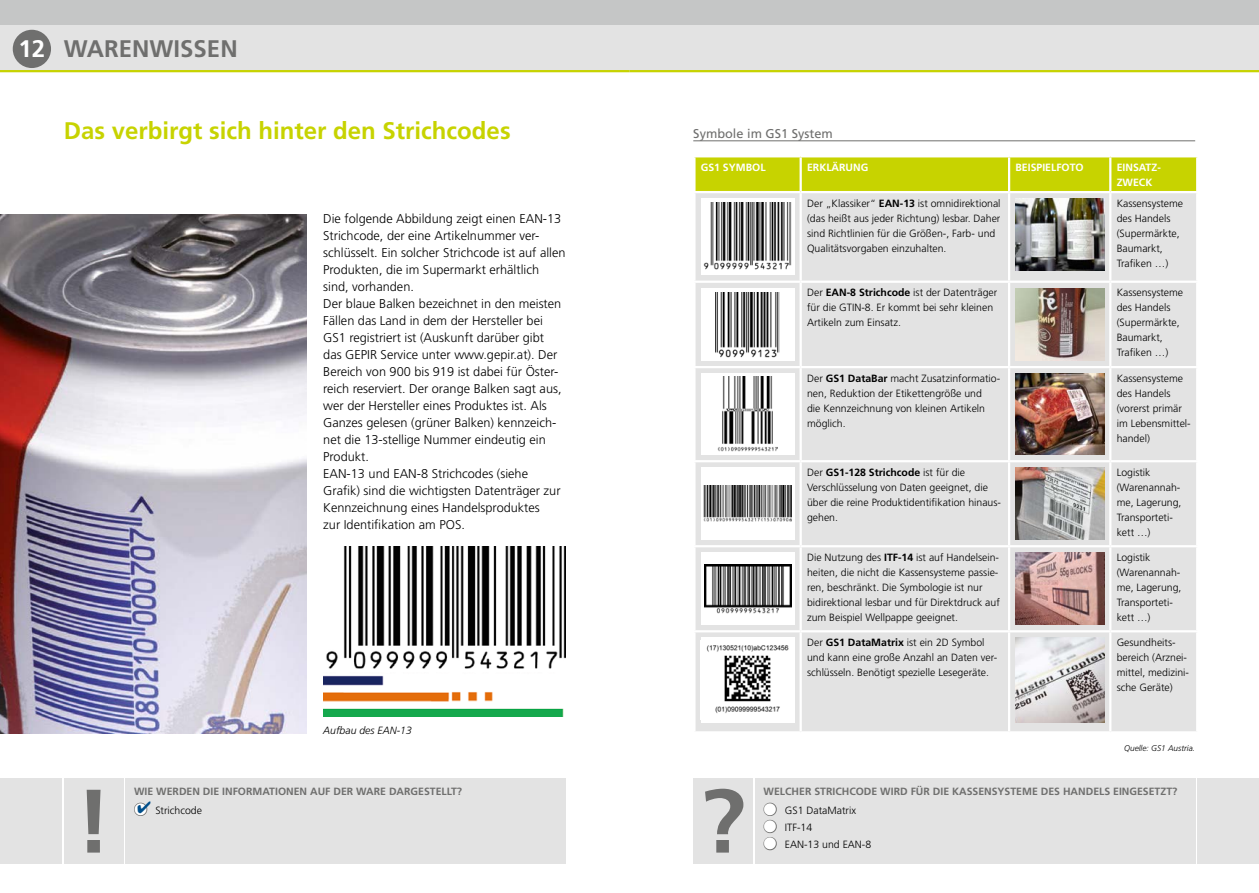
<style>
.page{position:relative;width:1259px;height:893px;background:#fff}
.page>*{position:absolute;margin:0;border:0;box-sizing:border-box;transform-origin:0 0}
.t1{font:700 24px "Frutiger CE";color:#c7d300}
.t2{font:700 24px "Frutiger CE";color:#6f6f6e}
.t3{font:300 12.75px/17px "Frutiger CE";color:#000}
.t4{font:12.75px "Frutiger CE";color:#6f6f6e}
.t5{font:300 10.5px/15px "Frutiger CE";color:#000}
.t6{font:700 10.5px "Frutiger CE";color:#6f6f6e}
.t7{font:700 10.5px/15px "Frutiger CE";color:#fff}
.t8{font:italic 300 10.5px "Frutiger CE";color:#000}
.t9{font:italic 300 8.25px "Frutiger CE";color:#000}
.s1{color:#fff}
.s2{color:#004f8b}
.s3{font-weight:700}
</style>
<div class="page">
<img style="left:323px;top:546px;width:243px;height:170px">
<img style="left:0;top:215px;width:306px;height:518px">
<div style="left:695px;top:157px;width:501px;height:34px;background:#c7d300"></div>
<div style="left:695px;top:193px;width:501px;height:538px;background:#e3e3e3"></div>
<hr style="left:799px;top:157px;width:3px;height:34px;background:#fff">
<hr style="left:1008px;top:157px;width:2px;height:34px;background:#fff">
<hr style="left:1109px;top:157px;width:2px;height:34px;background:#fff">
<hr style="left:799px;top:193px;width:3px;height:88px;background:#fff">
<hr style="left:1008px;top:193px;width:2px;height:88px;background:#fff">
<hr style="left:1109px;top:193px;width:2px;height:88px;background:#fff">
<hr style="left:693px;top:281px;width:107px;height:2px;background:#fff">
<hr style="left:800px;top:281px;width:209px;height:2px;background:#fff">
<hr style="left:799px;top:283px;width:3px;height:83px;background:#fff">
<hr style="left:1009px;top:281px;width:101px;height:2px;background:#fff">
<hr style="left:1008px;top:283px;width:2px;height:83px;background:#fff">
<hr style="left:1110px;top:281px;width:88px;height:2px;background:#fff">
<hr style="left:1109px;top:283px;width:2px;height:83px;background:#fff">
<hr style="left:693px;top:366px;width:107px;height:2px;background:#fff">
<hr style="left:800px;top:366px;width:209px;height:2px;background:#fff">
<hr style="left:799px;top:368px;width:3px;height:92px;background:#fff">
<hr style="left:1009px;top:366px;width:101px;height:2px;background:#fff">
<hr style="left:1008px;top:368px;width:2px;height:92px;background:#fff">
<hr style="left:1110px;top:366px;width:88px;height:2px;background:#fff">
<hr style="left:1109px;top:368px;width:2px;height:92px;background:#fff">
<hr style="left:693px;top:460px;width:107px;height:2px;background:#fff">
<hr style="left:800px;top:460px;width:209px;height:2px;background:#fff">
<hr style="left:799px;top:462px;width:3px;height:83px;background:#fff">
<hr style="left:1009px;top:460px;width:101px;height:2px;background:#fff">
<hr style="left:1008px;top:462px;width:2px;height:83px;background:#fff">
<hr style="left:1110px;top:460px;width:88px;height:2px;background:#fff">
<hr style="left:1109px;top:462px;width:2px;height:83px;background:#fff">
<hr style="left:693px;top:545px;width:107px;height:2px;background:#fff">
<hr style="left:800px;top:545px;width:209px;height:2px;background:#fff">
<hr style="left:799px;top:547px;width:3px;height:83px;background:#fff">
<hr style="left:1009px;top:545px;width:101px;height:2px;background:#fff">
<hr style="left:1008px;top:547px;width:2px;height:83px;background:#fff">
<hr style="left:1110px;top:545px;width:88px;height:2px;background:#fff">
<hr style="left:1109px;top:547px;width:2px;height:83px;background:#fff">
<hr style="left:693px;top:630px;width:107px;height:2px;background:#fff">
<hr style="left:800px;top:630px;width:209px;height:2px;background:#fff">
<hr style="left:799px;top:632px;width:3px;height:99px;background:#fff">
<hr style="left:1009px;top:630px;width:101px;height:2px;background:#fff">
<hr style="left:1008px;top:632px;width:2px;height:99px;background:#fff">
<hr style="left:1110px;top:630px;width:88px;height:2px;background:#fff">
<hr style="left:1109px;top:632px;width:2px;height:99px;background:#fff">
<svg style="left:701px;top:198px;width:93px;height:77px"></svg>
<img style="left:703px;top:203px;width:88px;height:68px">
<img style="left:1015px;top:198px;width:89px;height:73px">
<div style="left:701px;top:288px;width:93px;height:72px;background:#fff"></div>
<img style="left:715px;top:292px;width:65px;height:66px">
<img style="left:1015px;top:288px;width:89px;height:72px">
<div style="left:701px;top:373px;width:93px;height:82px;background:#fff"></div>
<img style="left:718px;top:376px;width:59px;height:76px">
<img style="left:1015px;top:373px;width:89px;height:81px">
<div style="left:701px;top:468px;width:93px;height:72px;background:#fff"></div>
<img style="left:703px;top:486px;width:88px;height:36px">
<img style="left:1015px;top:468px;width:89px;height:72px">
<div style="left:701px;top:553px;width:93px;height:72px;background:#fff"></div>
<img style="left:704px;top:564px;width:87px;height:49px">
<img style="left:1015px;top:553px;width:89px;height:72px">
<div style="left:701px;top:638px;width:93px;height:85px;background:#fff"></div>
<img style="left:706px;top:645px;width:83px;height:68px">
<img style="left:1015px;top:638px;width:89px;height:85px">
<div style="left:1197px;top:778px;width:62px;height:85px;background:#e3e3e3"></div>
<div style="left:755px;top:778px;width:440px;height:85px;background:#e3e3e3"></div>
<div style="left:693px;top:778px;width:60px;height:85px;background:#e3e3e3"></div>
<svg style="left:705px;top:789px;width:38px;height:64px"></svg>
<hr style="left:693px;top:140px;width:502px;height:1px;background:#6f6f6e">
<div style="left:0;top:778px;width:62px;height:85px;background:#e3e3e3"></div>
<div style="left:126px;top:778px;width:440px;height:85px;background:#e3e3e3"></div>
<div style="left:64px;top:778px;width:59px;height:85px;background:#e3e3e3"></div>
<svg style="left:87px;top:790px;width:14px;height:63px"></svg>
<div style="left:0;top:0;width:629px;height:26px;background:#c5c6c6"></div>
<div style="left:629px;top:0;width:630px;height:26px;background:#c5c6c6"></div>
<div style="left:0;top:26px;width:629px;height:46px;background:#e3e3e3"></div>
<div style="left:629px;top:26px;width:630px;height:46px;background:#e3e3e3"></div>
<hr style="left:0;top:70px;width:629px;height:2px;background:#c7d300">
<hr style="left:629px;top:70px;width:630px;height:2px;background:#c7d300">
<div style="left:13px;top:30px;width:38px;height:38px;background:#6f6f6e;border-radius:50%"></div>
<svg style="left:763px;top:802px;width:14px;height:49px"></svg>
<svg style="left:134px;top:802px;width:14px;height:14px"></svg>
<h1 class="t2" style="left:19px;top:35px;width:221px"><span class="s1">12</span> WARENWISSEN</h1>
<h1 class="t1" style="left:64px;top:117px;width:448px">Das verbirgt sich hinter den Strichcodes</h1>
<p class="t4" style="left:693px;top:126px;width:141px">Symbole im GS1 System</p>
<p class="t3" style="left:323px;top:210px;width:244px">Die folgende Abbildung zeigt einen EAN-13<br>Strichcode, der eine Artikelnummer ver&shy;schlüsselt. Ein solcher Strichcode ist auf allen Produkten, die im Supermarkt erhältlich sind, vorhanden.<br>Der blaue Balken bezeichnet in den meisten Fällen das Land in dem der Hersteller bei GS1 registriert ist (Auskunft darüber gibt das GEPIR Service unter www.gepir.at). Der Bereich von 900 bis 919 ist dabei für Öster&shy;reich reserviert. Der orange Balken sagt aus, wer der Hersteller eines Produktes ist. Als Ganzes gelesen (grüner Balken) kennzeich&shy;net die 13-stellige Nummer eindeutig ein Produkt.<br>EAN-13 und EAN-8 Strichcodes (siehe Grafik) sind die wichtigsten Datenträger zur Kennzeichnung eines Handelsproduktes<br>zur Identifikation am POS.</p>
<p class="t8" style="left:323px;top:724px;width:90px">Aufbau des EAN-13</p>
<p class="t6" style="left:134px;top:785px;width:330px">WIE WERDEN DIE INFORMATIONEN AUF DER WARE DARGESTELLT?</p>
<p class="t5" style="left:134px;top:803px;width:69px"><span class="s1">●</span><span class="s2">✔</span> Strichcode</p>
<p class="t7" style="left:701px;top:159px;width:66px">GS1 SYMBOL</p>
<p class="t7" style="left:807px;top:159px;width:63px">ERKLÄRUNG</p>
<p class="t7" style="left:1015px;top:159px;width:70px">BEISPIELFOTO</p>
<p class="t7" style="left:1116px;top:159px;width:46px">EINSATZ-<br>ZWECK</p>
<p class="t5" style="left:807px;top:195px;width:195px">Der „Klassiker“ <span class="s3">EAN-13</span> ist omnidirektional (das heißt aus jeder Richtung) lesbar. Daher sind Richtlinien für die Größen-, Farb- und Qualitätsvorgaben einzuhalten.</p>
<p class="t5" style="left:1116px;top:195px;width:68px">Kassensysteme des Handels (Supermärkte,<br>Baumarkt,<br>Trafiken …)</p>
<p class="t5" style="left:807px;top:285px;width:192px">Der <span class="s3">EAN-8 Strichcode</span> ist der Datenträger für die GTIN-8. Er kommt bei sehr kleinen<br>Artikeln zum Einsatz.</p>
<p class="t5" style="left:1116px;top:285px;width:68px">Kassensysteme des Handels (Supermärkte,<br>Baumarkt,<br>Trafiken …)</p>
<p class="t5" style="left:807px;top:370px;width:195px">Der <span class="s3">GS1 DataBar</span> macht Zusatzinformatio&shy;nen, Reduktion der Etikettengröße und<br>die Kennzeichnung von kleinen Artikeln möglich.</p>
<p class="t5" style="left:1116px;top:370px;width:76px">Kassensysteme des Handels (vorerst primär im Lebensmittel&shy;handel)</p>
<p class="t5" style="left:807px;top:465px;width:195px">Der <span class="s3">GS1-128 Strichcode</span> ist für die<br>Verschlüsselung von Daten geeignet, die über die reine Produktidentifikation hinaus&shy;gehen.</p>
<p class="t5" style="left:1116px;top:465px;width:66px">Logistik (Warenannah&shy;me, Lagerung,<br>Transporteti-- kett …)</p>
<p class="t5" style="left:807px;top:550px;width:194px">Die Nutzung des <span class="s3">ITF-14</span> ist auf Handelsein&shy;heiten, die nicht die Kassensysteme passie&shy;ren, beschränkt. Die Symbologie ist nur bidirektional lesbar und für Direktdruck auf zum Beispiel Wellpappe geeignet.</p>
<p class="t5" style="left:1116px;top:550px;width:66px">Logistik (Warenannah&shy;me, Lagerung,<br>Transporteti&shy;kett …)</p>
<p class="t5" style="left:807px;top:635px;width:192px">Der <span class="s3">GS1 DataMatrix</span> ist ein 2D Symbol und kann eine große Anzahl an Daten ver&shy;schlüsseln. Benötigt spezielle Lesegeräte.</p>
<p class="t5" style="left:1116px;top:635px;width:74px">Gesundheits&shy;bereich (Arznei&shy;mittel, medizini&shy;sche Geräte)</p>
<p class="t9" style="left:1124px;top:743px;width:73px">Quelle: GS1 Austria.</p>
<p class="t6" style="left:763px;top:785px;width:415px">WELCHER STRICHCODE WIRD FÜR DIE KASSENSYSTEME DES HANDELS EINGESETZT?</p>
<p class="t5" style="left:763px;top:803px;width:94px"><span class="s1">●</span> GS1 DataMatrix</p>
<p class="t5" style="left:763px;top:820px;width:50px"><span class="s1">●</span> ITF-14</p>
<p class="t5" style="left:763px;top:837px;width:109px"><span class="s1">●</span> EAN-13 und EAN-8</p>
</div>
